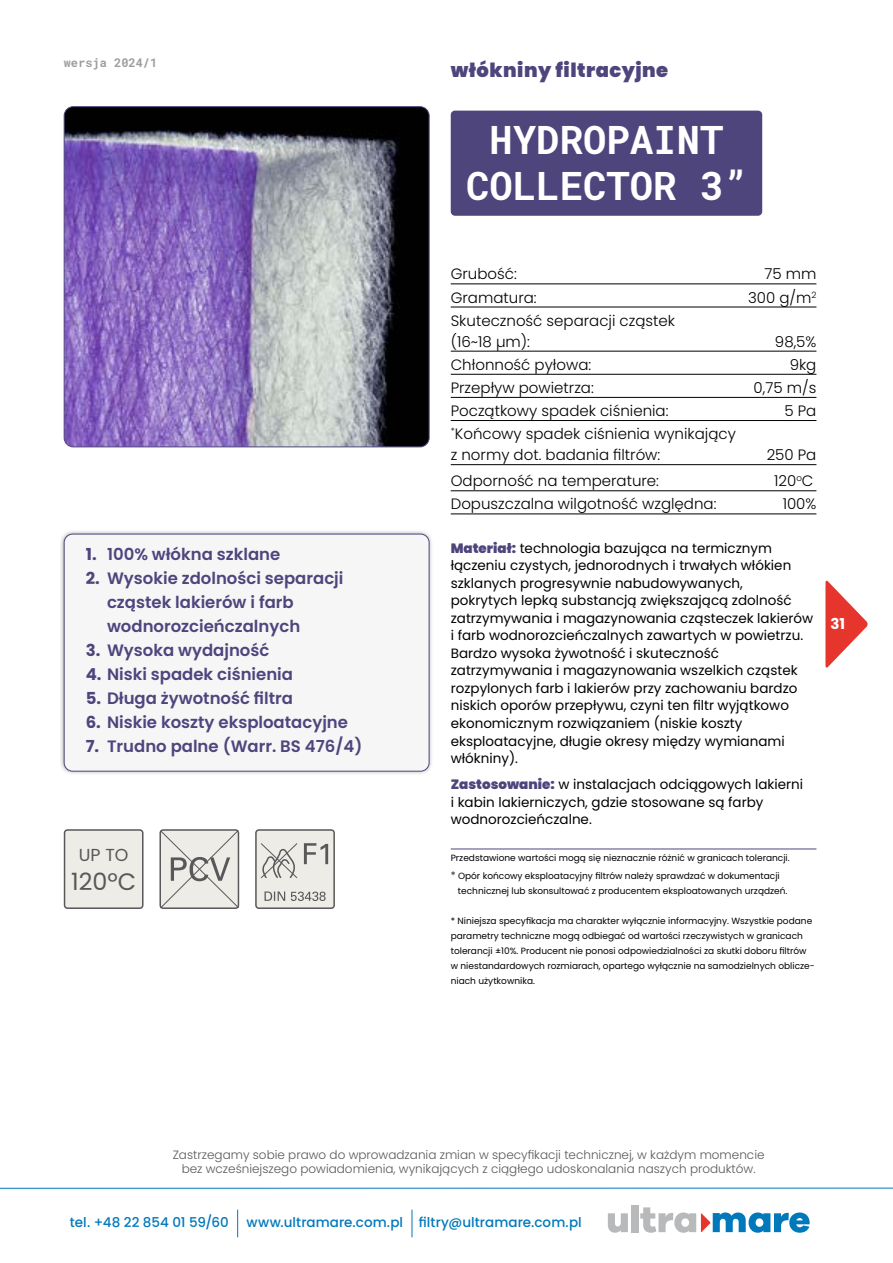
<style>
.page{position:relative;width:893px;height:1263px;background:#fff}
.page>*{position:absolute;margin:0;border:0;box-sizing:border-box;transform-origin:0 0}
.t1{font:700 39px/46.8px "Roboto Mono";color:#fff;text-align:center}
.t2{font:23.85px "Poppins";color:#58585a}
.t3{font:900 19.5px "Poppins";letter-spacing:.025em;color:#4e457d}
.t4{font:17.4px "Poppins";color:#58585a}
.t5{font:600 16.5px/24px "Poppins";color:#4e457d}
.t6{font:300 15px/21px "Poppins";color:#000}
.t7{font:700 15px "Poppins";color:#fff}
.t8{font:13.5px/17.5px "Poppins";color:#000}
.t9{font:500 13.5px "Poppins";letter-spacing:.005em;color:#0079bc}
.t10{font:300 12px/14.4px "Poppins";color:#58585a;text-align:center}
.t11{font:700 12px "Roboto Mono";color:#9c9e9f}
.t12{font:9px/15px "Poppins";color:#000}
.s1{font-weight:700}
.s2{font-weight:900;color:#4e457d}
.s3{font-weight:300;font-size:10.5px}
</style>
<div class="page">
<hr style="left:0;top:1188px;width:893px;height:1px;background:#0079bc">
<svg style="left:237px;top:1209px;width:1px;height:28px"></svg>
<svg style="left:412px;top:1209px;width:1px;height:28px"></svg>
<svg style="left:608px;top:1213px;width:20px;height:20px"></svg>
<div style="left:631px;top:1205px;width:7px;height:27px;background:#b7b9ba"></div>
<svg style="left:640px;top:1207px;width:170px;height:26px"></svg>
<svg style="left:825px;top:580px;width:43px;height:88px"></svg>
<img style="left:64px;top:107px;width:365px;height:340px">
<div style="left:64px;top:106px;width:365px;height:341px;border:1px solid #4e457d;border-radius:9px"></div>
<hr style="left:451px;top:284px;width:365px;height:1px;background:#000">
<hr style="left:451px;top:307px;width:365px;height:1px;background:#000">
<hr style="left:451px;top:351px;width:365px;height:1px;background:#000">
<hr style="left:451px;top:374px;width:365px;height:1px;background:#000">
<hr style="left:451px;top:397px;width:365px;height:1px;background:#000">
<hr style="left:451px;top:420px;width:365px;height:1px;background:#000">
<hr style="left:451px;top:464px;width:365px;height:1px;background:#000">
<hr style="left:451px;top:490px;width:365px;height:1px;background:#000">
<hr style="left:451px;top:514px;width:365px;height:1px;background:#000">
<hr style="left:451px;top:849px;width:365px;height:1px;background:#4e457d">
<div style="left:451px;top:111px;width:311px;height:105px;background:#4e457d;border-radius:4px"></div>
<div style="left:60px;top:530px;width:373px;height:246px;background:#000;opacity:.3"></div>
<div style="left:64px;top:534px;width:365px;height:237px;background:#f6f6f6;border-radius:9px"></div>
<div style="left:64px;top:534px;width:365px;height:237px;border:1px solid #4e457d;border-radius:9px"></div>
<div style="left:65px;top:830px;width:78px;height:78px;background:#edece6;border-radius:3px"></div>
<div style="left:64px;top:829px;width:80px;height:80px;border:2px solid #58585a;border-radius:3px"></div>
<svg style="left:159px;top:829px;width:80px;height:80px;background:#d3d2cd"></svg>
<div style="left:256px;top:830px;width:78px;height:78px;background:#edece6;border-radius:3px"></div>
<div style="left:255px;top:829px;width:80px;height:80px;border:2px solid #58585a;border-radius:3px"></div>
<svg style="left:265px;top:891px;width:61px;height:10px"></svg>
<svg style="left:261px;top:843px;width:67px;height:36px"></svg>
<p class="t11" style="left:64px;top:54px;width:95px">wersja 2024/1</p>
<h3 class="t3" style="left:451px;top:59px;width:219px">włókniny filtracyjne</h3>
<h1 class="t1" style="left:466px;top:115px;width:282px">HYDROPAINT<br>COLLECTOR 3”</h1>
<p class="t5" style="left:86px;top:543px;width:196px"><span class="s1">1.</span> 100% włókna szklane</p>
<p class="t5" style="left:107px;top:567px;width:238px;text-indent:-21px"><span class="s1">2.</span> Wysokie zdolności separacji cząstek lakierów i farb wodnorozcieńczalnych</p>
<p class="t5" style="left:86px;top:639px;width:185px"><span class="s1">3.</span> Wysoka wydajność</p>
<p class="t5" style="left:86px;top:663px;width:209px"><span class="s1">4.</span> Niski spadek ciśnienia</p>
<p class="t5" style="left:86px;top:687px;width:209px"><span class="s1">5.</span> Długa żywotność filtra</p>
<p class="t5" style="left:86px;top:711px;width:264px"><span class="s1">6.</span> Niskie koszty eksploatacyjne</p>
<p class="t5" style="left:86px;top:735px;width:278px"><span class="s1">7.</span> Trudno palne (Warr. BS 476/4)</p>
<p class="t4" style="left:79px;top:844px;width:51px">UP TO</p>
<h2 class="t2" style="left:71px;top:868px;width:67px">120ºC</h2>
<p class="t6" style="left:451px;top:264px;width:68px">Grubość:</p>
<p class="t6" style="left:764px;top:264px;width:54px">75 mm</p>
<p class="t6" style="left:451px;top:287px;width:87px">Gramatura:</p>
<p class="t6" style="left:748px;top:287px;width:70px">300 g/m<sup>2</sup></p>
<p class="t6" style="left:451px;top:310px;width:226px">Skuteczność separacji cząstek (16~18 µm):</p>
<p class="t6" style="left:775px;top:331px;width:43px">98,5%</p>
<p class="t6" style="left:451px;top:354px;width:142px">Chłonność pyłowa:</p>
<p class="t6" style="left:790px;top:354px;width:28px">9kg</p>
<p class="t6" style="left:451px;top:377px;width:145px">Przepływ powietrza:</p>
<p class="t6" style="left:754px;top:377px;width:64px">0,75 m/s</p>
<p class="t6" style="left:451px;top:400px;width:219px">Początkowy spadek ciśnienia:</p>
<p class="t6" style="left:784px;top:400px;width:33px">5 Pa</p>
<p class="t6" style="left:451px;top:423px;width:287px"><sup>*</sup>Końcowy spadek ciśnienia wynikający z normy dot. badania filtrów:</p>
<p class="t6" style="left:767px;top:444px;width:51px">250 Pa</p>
<p class="t6" style="left:451px;top:471px;width:210px">Odporność na temperature:</p>
<p class="t6" style="left:774px;top:471px;width:41px">120<sup>o</sup>C</p>
<p class="t6" style="left:451px;top:494px;width:267px">Dopuszczalna wilgotność względna:</p>
<p class="t6" style="left:783px;top:494px;width:35px">100%</p>
<p class="t8" style="left:451px;top:539px;width:364px"><span class="s2">Materiał:</span> technologia bazująca na termicznym łączeniu czystych, jednorodnych i trwałych włókien szklanych progresywnie nabudowywanych,<br>pokrytych lepką substancją zwiększającą zdolność zatrzymywania i magazynowania cząsteczek lakierów i farb wodnorozcieńczalnych zawartych w powietrzu.<br>Bardzo wysoka żywotność i skuteczność zatrzymywania i magazynowania wszelkich cząstek rozpylonych farb i lakierów przy zachowaniu bardzo niskich oporów przepływu, czyni ten filtr wyjątkowo ekonomicznym rozwiązaniem (niskie koszty eksploatacyjne, długie okresy między wymianami włókniny).</p>
<p class="t8" style="left:451px;top:776px;width:354px"><span class="s2">Zastosowanie:</span> w instalacjach odciągowych lakierni i kabin lakierniczych, gdzie stosowane są farby wodnorozcieńczalne.</p>
<p class="t12" style="left:451px;top:848px;width:340px;line-height:18px">Przedstawione wartości mogą się nieznacznie różnić w granicach tolerancji. <span class="s3">*</span> Opór końcowy eksploatacyjny filtrów należy sprawdzać w dokumentacji</p>
<p class="t12" style="left:458px;top:883px;width:331px">technicznej lub skonsultować z producentem eksploatowanych urządzeń.</p>
<p class="t12" style="left:451px;top:913px;width:365px">* Niniejsza specyfikacja ma charakter wyłącznie informacyjny. Wszystkie podane parametry techniczne mogą odbiegać od wartości rzeczywistych w granicach tolerancji ±10%. Producent nie ponosi odpowiedzialności za skutki doboru filtrów w niestandardowych rozmiarach, opartego wyłącznie na samodzielnych oblicze&shy;niach użytkownika.</p>
<p class="t7" style="left:830px;top:615px;width:16px">31</p>
<p class="t10" style="left:173px;top:1148px;width:593px">Zastrzegamy sobie prawo do wprowadzania zmian w specyfikacji technicznej, w każdym momencie bez wcześniejszego powiadomienia, wynikających z ciągłego udoskonalania naszych produktów.</p>
<p class="t9" style="left:70px;top:1215px;width:161px">tel. +48 22 854 01 59/60</p>
<p class="t9" style="left:247px;top:1215px;width:337px">www.ultramare.com.pl filtry@ultramare.com.pl</p>
</div>
